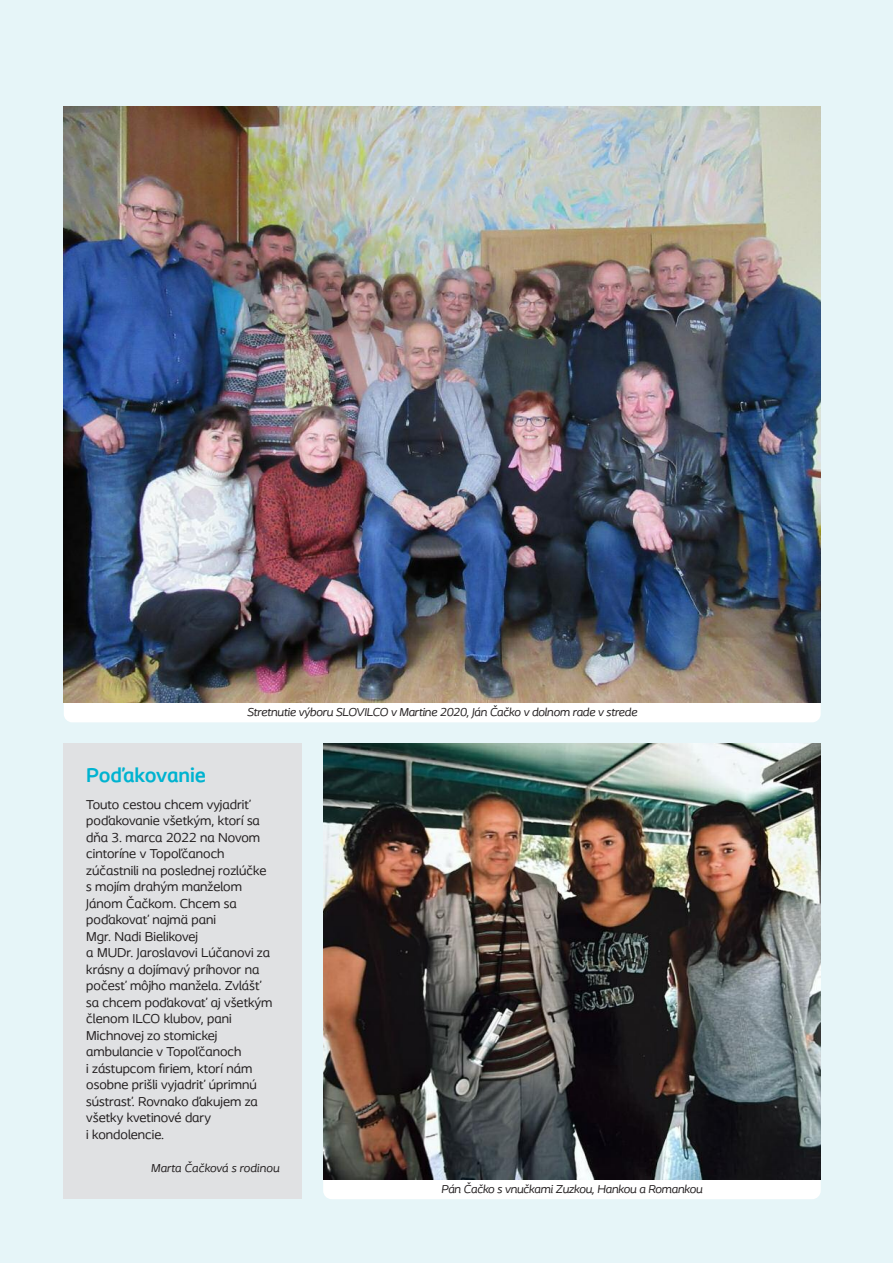
<style>
.page{position:relative;width:893px;height:1263px;background:#e6f5f8}
.page>*{position:absolute;margin:0;border:0;box-sizing:border-box;transform-origin:0 0}
.t1{font:700 21px "Coloplast";letter-spacing:-.01em;color:#00b3d0}
.t2{font:13.5px/16.5px "Coloplast";color:#231f20}
.t3{font:italic 12px "Coloplast";letter-spacing:-.02em;color:#231f20}
.t4{font:italic 12px "Coloplast";color:#231f20}
</style>
<div class="page">
<div style="left:64px;top:743px;width:238px;height:456px;background:#e0e1e3"></div>
<div style="left:64px;top:678px;width:757px;height:44px;background:#fff;border-radius:9px"></div>
<img style="left:64px;top:106px;width:757px;height:596px">
<div style="left:323px;top:1155px;width:498px;height:44px;background:#fff;border-radius:9px"></div>
<img style="left:323px;top:743px;width:498px;height:436px">
<p class="t3" style="left:247px;top:708px;width:392px">Stretnutie výboru SLOVILCO v Martine 2020, Ján Čačko v dolnom rade v strede</p>
<h1 class="t1" style="left:86px;top:767px;width:121px">Poďakovanie</h1>
<p class="t2" style="left:86px;top:797px;width:188px">Touto cestou chcem vyjadriť poďakovanie všetkým, ktorí sa dňa 3. marca 2022 na Novom cintoríne v Topoľčanoch zúčastnili na poslednej rozlúčke s mojím drahým manželom<br>Jánom Čačkom. Chcem sa poďakovať najmä pani<br>Mgr. Nadi Bielikovej<br>a MUDr. Jaroslavovi Lúčanovi za krásny a dojímavý príhovor na počesť môjho manžela. Zvlášť sa chcem poďakovať aj všetkým členom ILCO klubov, pani<br>Michnovej zo stomickej ambulancie v Topoľčanoch<br>i zástupcom firiem, ktorí nám osobne prišli vyjadriť úprimnú sústrasť. Rovnako ďakujem za všetky kvetinové dary<br>i kondolencie.</p>
<p class="t4" style="left:151px;top:1163px;width:130px">Marta Čačková s rodinou</p>
<p class="t3" style="left:441px;top:1184px;width:263px">Pán Čačko s vnučkami Zuzkou, Hankou a Romankou</p>
</div>
